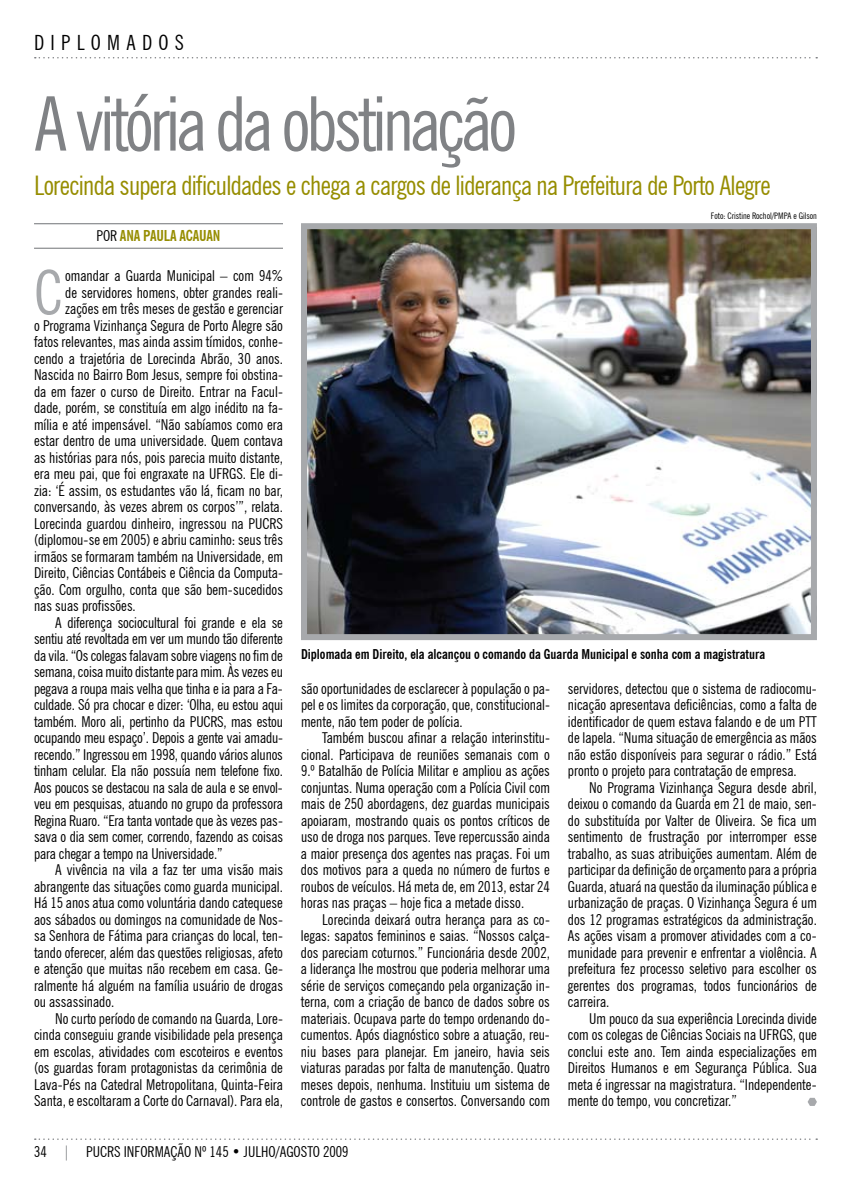
<style>
.page{position:relative;width:851px;height:1191px;background:#fff}
.page>*{position:absolute;margin:0;border:0;box-sizing:border-box;transform-origin:0 0}
.t1{font:condensed 75px "News Gothic BT";letter-spacing:-.05em;color:#808285}
.t2{font:condensed 60.6px "News Gothic BT";color:#a7a9ac}
.t3{font:condensed 27px "News Gothic BT";letter-spacing:-.025em;color:#968d00}
.t4{font:condensed 21px "News Gothic BT";color:#000}
.t5{font:condensed 15px/16.5px "News Gothic BT";color:#000;text-align:justify}
.t6{font:700 condensed 15px "News Gothic BT";letter-spacing:-.01em;color:#968d00}
.t7{font:700 condensed 13.5px "News Gothic BT";color:#000}
.t8{font:condensed 9px "News Gothic BT";color:#000}
.s1{font-weight:400;color:#000}
.s2{color:#808285}
</style>
<div class="page">
<svg style="left:35px;top:57px;width:782px;height:1px"></svg>
<svg style="left:35px;top:1138px;width:782px;height:2px"></svg>
<hr style="left:34px;top:223px;width:249px;height:1px;background:#808285">
<hr style="left:34px;top:248px;width:249px;height:1px;background:#808285">
<svg style="left:807px;top:1097px;width:9px;height:9px"></svg>
<img style="left:308px;top:230px;width:501px;height:403px">
<div style="left:301px;top:223px;width:515px;height:417px;border:6px solid #a7a9ac"></div>
<h3 class="t4" style="left:34px;top:30px;width:13px">dip</h3>
<h3 class="t4" style="left:77px;top:30px;width:31px">l omados</h3>
<h1 class="t1" style="left:34px;top:78px;width:484px">A vitória da obstinação</h1>
<h3 class="t3" style="left:34px;top:168px;width:738px">Lorecinda supera dificuldades e chega a cargos de liderança na Prefeitura de Porto Alegre</h3>
<p class="t6" style="left:96px;top:227px;width:125px"><span class="s1">Por</span> ana paula acauan</p>
<h2 class="t2" style="left:34px;top:256px;width:30px">C</h2>
<p class="t5" style="left:65px;top:267px;width:219px">omandar a Guarda Municipal – com 94%</p>
<p class="t5" style="left:65px;top:284px;width:219px">de servidores homens, obter grandes reali-</p>
<p class="t5" style="left:65px;top:300px;width:219px">zações em três meses de gestão e gerenciar</p>
<p class="t5" style="left:34px;top:317px;width:250px">o Programa Vizinhança Segura de Porto Alegre são</p>
<p class="t5" style="left:34px;top:333px;width:250px">fatos relevantes, mas ainda assim tímidos, conhe-</p>
<p class="t5" style="left:34px;top:350px;width:250px">cendo a trajetória de Lorecinda Abrão, 30 anos.</p>
<p class="t5" style="left:34px;top:366px;width:250px">Nascida no Bairro Bom Jesus, sempre foi obstina-</p>
<p class="t5" style="left:34px;top:383px;width:250px">da em fazer o curso de Direito. Entrar na Facul-</p>
<p class="t5" style="left:34px;top:399px;width:250px">dade, porém, se constituía em algo inédito na fa-</p>
<p class="t5" style="left:34px;top:416px;width:250px">mília e até impensável. “Não sabíamos como era</p>
<p class="t5" style="left:34px;top:432px;width:250px">estar dentro de uma universidade. Quem contava</p>
<p class="t5" style="left:34px;top:449px;width:250px">as histórias para nós, pois parecia muito distante,</p>
<p class="t5" style="left:34px;top:465px;width:250px">era meu pai, que foi engraxate na UFRGS. Ele di-</p>
<p class="t5" style="left:34px;top:482px;width:250px">zia: ‘É assim, os estudantes vão lá, ficam no bar,</p>
<p class="t5" style="left:34px;top:498px;width:250px">conversando, às vezes abrem os corpos’”, relata.</p>
<p class="t5" style="left:34px;top:515px;width:250px">Lorecinda guardou dinheiro, ingressou na PUCRS</p>
<p class="t5" style="left:34px;top:531px;width:250px">(diplomou-se em 2005) e abriu caminho: seus três</p>
<p class="t5" style="left:34px;top:548px;width:250px">irmãos se formaram também na Universidade, em</p>
<p class="t5" style="left:34px;top:564px;width:250px">Direito, Ciências Contábeis e Ciência da Computa-</p>
<p class="t5" style="left:34px;top:581px;width:250px">ção. Com orgulho, conta que são bem-sucedidos</p>
<p class="t5" style="left:34px;top:597px;width:103px">nas suas profissões.</p>
<p class="t5" style="left:55px;top:614px;width:229px">A diferença sociocultural foi grande e ela se</p>
<p class="t5" style="left:34px;top:630px;width:250px">sentiu até revoltada em ver um mundo tão diferente</p>
<p class="t5" style="left:34px;top:647px;width:250px">da vila. “Os colegas falavam sobre viagens no fim de</p>
<p class="t5" style="left:34px;top:663px;width:250px">semana, coisa muito distante para mim. Às vezes eu</p>
<p class="t5" style="left:34px;top:680px;width:250px">pegava a roupa mais velha que tinha e ia para a Fa-</p>
<p class="t5" style="left:34px;top:696px;width:250px">culdade. Só pra chocar e dizer: ‘Olha, eu estou aqui</p>
<p class="t5" style="left:34px;top:713px;width:250px">também. Moro ali, pertinho da PUCRS, mas estou</p>
<p class="t5" style="left:34px;top:729px;width:250px">ocupando meu espaço’. Depois a gente vai amadu-</p>
<p class="t5" style="left:34px;top:746px;width:250px">recendo.” Ingressou em 1998, quando vários alunos</p>
<p class="t5" style="left:34px;top:762px;width:250px">tinham celular. Ela não possuía nem telefone fixo.</p>
<p class="t5" style="left:34px;top:779px;width:250px">Aos poucos se destacou na sala de aula e se envol-</p>
<p class="t5" style="left:34px;top:795px;width:250px">veu em pesquisas, atuando no grupo da professora</p>
<p class="t5" style="left:34px;top:812px;width:250px">Regina Ruaro. “Era tanta vontade que às vezes pas-</p>
<p class="t5" style="left:34px;top:828px;width:250px">sava o dia sem comer, correndo, fazendo as coisas</p>
<p class="t5" style="left:34px;top:845px;width:190px">para chegar a tempo na Universidade.”</p>
<p class="t5" style="left:55px;top:861px;width:229px">A vivência na vila a faz ter uma visão mais</p>
<p class="t5" style="left:34px;top:878px;width:250px">abrangente das situações como guarda municipal.</p>
<p class="t5" style="left:34px;top:894px;width:250px">Há 15 anos atua como voluntária dando catequese</p>
<p class="t5" style="left:34px;top:911px;width:250px">aos sábados ou domingos na comunidade de Nos-</p>
<p class="t5" style="left:34px;top:927px;width:250px">sa Senhora de Fátima para crianças do local, ten-</p>
<p class="t5" style="left:34px;top:944px;width:250px">tando oferecer, além das questões religiosas, afeto</p>
<p class="t5" style="left:34px;top:960px;width:250px">e atenção que muitas não recebem em casa. Ge-</p>
<p class="t5" style="left:34px;top:977px;width:250px">ralmente há alguém na família usuário de drogas</p>
<p class="t5" style="left:34px;top:993px;width:82px">ou assassinado.</p>
<p class="t5" style="left:55px;top:1010px;width:229px">No curto período de comando na Guarda, Lore-</p>
<p class="t5" style="left:34px;top:1026px;width:250px">cinda conseguiu grande visibilidade pela presença</p>
<p class="t5" style="left:34px;top:1043px;width:250px">em escolas, atividades com escoteiros e eventos</p>
<p class="t5" style="left:34px;top:1059px;width:250px">(os guardas foram protagonistas da cerimônia de</p>
<p class="t5" style="left:34px;top:1076px;width:250px">Lava-Pés na Catedral Metropolitana, Quinta-Feira</p>
<p class="t5" style="left:34px;top:1092px;width:250px">Santa, e escoltaram a Corte do Carnaval). Para ela,</p>
<p class="t8" style="left:710px;top:210px;width:107px">Foto: Cristine Rochol/PMPA e Gilson</p>
<p class="t7" style="left:301px;top:646px;width:465px">Diplomada em Direito, ela alcançou o comando da Guarda Municipal e sonha com a magistratura</p>
<p class="t5" style="left:301px;top:680px;width:250px">são oportunidades de esclarecer à população o pa&shy;pel e os limites da corporação, que, constitucional&shy;mente, não tem poder de polícia.</p>
<p class="t5" style="left:301px;top:729px;width:250px;text-indent:21px">Também buscou afinar a relação interinstitu&shy;cional. Participava de reuniões semanais com o 9.º Batalhão de Polícia Militar e ampliou as ações conjuntas. Numa operação com a Polícia Civil com mais de 250 abordagens, dez guardas municipais apoiaram, mostrando quais os pontos críticos de uso de droga nos parques. Teve repercussão ainda a maior presença dos agentes nas praças. Foi um dos motivos para a queda no número de furtos e roubos de veículos. Há meta de, em 2013, estar 24 horas nas praças – hoje fica a metade disso.</p>
<p class="t5" style="left:301px;top:911px;width:250px;text-indent:21px">Lorecinda deixará outra herança para as co&shy;legas: sapatos femininos e saias. “Nossos calça&shy;dos pareciam coturnos.” Funcionária desde 2002, a liderança lhe mostrou que poderia melhorar uma série de serviços começando pela organização in&shy;terna, com a criação de banco de dados sobre os materiais. Ocupava parte do tempo ordenando do&shy;cumentos. Após diagnóstico sobre a atuação, reu&shy;niu bases para planejar. Em janeiro, havia seis viaturas paradas por falta de manutenção. Quatro meses depois, nenhuma. Instituiu um sistema de controle de gastos e consertos. Conversando com</p>
<p class="t5" style="left:568px;top:680px;width:250px;text-align:left">servidores, detectou que o sistema de radiocomu&shy;nicação apresentava deficiências, como a falta de identificador de quem estava falando e de um PTT de lapela. “Numa situação de emergência as mãos não estão disponíveis para segurar o rádio.” Está pronto o projeto para contratação de empresa.</p>
<p class="t5" style="left:568px;top:779px;width:250px;text-indent:21px">No Programa Vizinhança Segura desde abril, deixou o comando da Guarda em 21 de maio, sen&shy;do substituída por Valter de Oliveira. Se fica um sentimento de frustração por interromper esse trabalho, as suas atribuições aumentam. Além de participar da definição de orçamento para a própria Guarda, atuará na questão da iluminação pública e urbanização de praças. O Vizinhança Segura é um dos 12 programas estratégicos da administração.<br>As ações visam a promover atividades com a co&shy;munidade para prevenir e enfrentar a violência. A prefeitura fez processo seletivo para escolher os gerentes dos programas, todos funcionários de carreira.</p>
<p class="t5" style="left:568px;top:1010px;width:250px;text-indent:21px">Um pouco da sua experiência Lorecinda divide com os colegas de Ciências Sociais na UFRGS, que conclui este ano. Tem ainda especializações em Direitos Humanos e em Segurança Pública. Sua meta é ingressar na magistratura. “Independente&shy;mente do tempo, vou concretizar.”</p>
<p class="t5" style="left:34px;top:1143px;width:254px">34 <span class="s2">|</span> PUCRS INFORMAÇÃO Nº 145 • ju lho/agos</p>
<p class="t5" style="left:307px;top:1143px;width:43px">to 2009</p>
</div>
